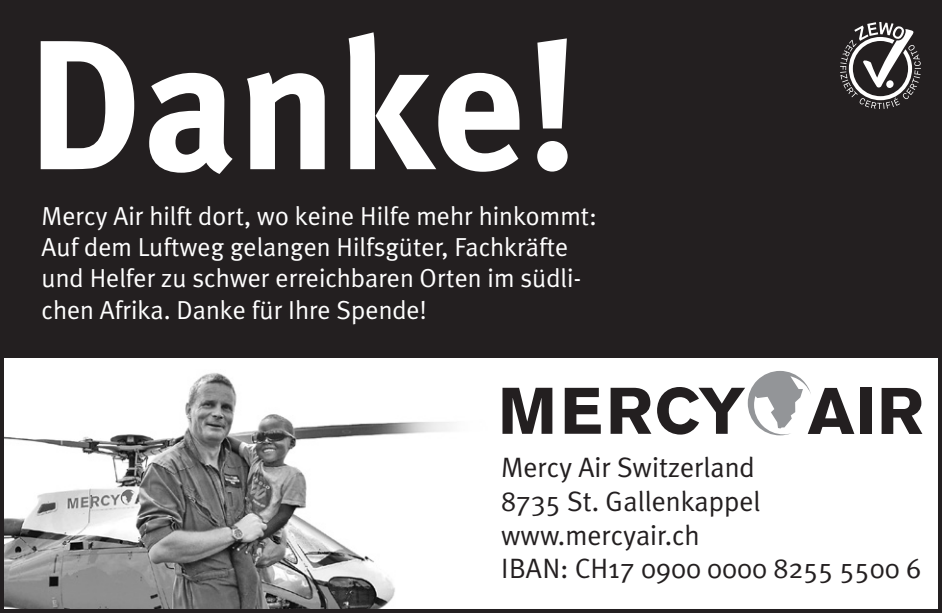
<style>
.page{position:relative;width:942px;height:613px;background:#fff}
.page>*{position:absolute;margin:0;border:0;box-sizing:border-box;transform-origin:0 0}
.t1{font:700 184px "Meta Plus";color:#fff}
.t2{font:28px/33.6px "Meta Plus Normal";color:#231f20}
.t3{font:26px/31.2px "Meta Plus Normal";color:#fff}
</style>
<div class="page">
<img style="left:5px;top:373px;width:447px;height:234px">
<div style="left:0;top:0;width:941px;height:357px;background:#231f20"></div>
<div style="left:0;top:0;width:941px;height:612px;border:4px solid #231f20"></div>
<svg style="left:564px;top:387px;width:36px;height:46px"></svg>
<svg style="left:502px;top:387px;width:50px;height:46px"></svg>
<svg style="left:881px;top:387px;width:41px;height:46px"></svg>
<div style="left:859px;top:387px;width:12px;height:46px;background:#231f20"></div>
<svg style="left:610px;top:371px;width:244px;height:64px"></svg>
<svg style="left:840px;top:22px;width:80px;height:87px"></svg>
<p class="t1" style="left:25px;top:-1px;width:556px">Danke!</p>
<p class="t3" style="left:42px;top:200px;width:556px">Mercy Air hilft dort, wo keine Hilfe mehr hinkommt:</p>
<p class="t3" style="left:42px;top:231px;width:541px">Auf dem Luftweg gelangen Hilfsgüter, Fachkräfte und Helfer zu schwer erreichbaren Orten im südli&shy;chen Afrika. Danke für Ihre Spende!</p>
<p class="t2" style="left:501px;top:450px;width:255px">Mercy Air Switzerland</p>
<p class="t2" style="left:501px;top:484px;width:261px">8735 St. Gallenkappel www.mercyair.ch</p>
<p class="t2" style="left:501px;top:551px;width:421px">IBAN: CH17 0900 0000 8255 5500 6</p>
</div>
